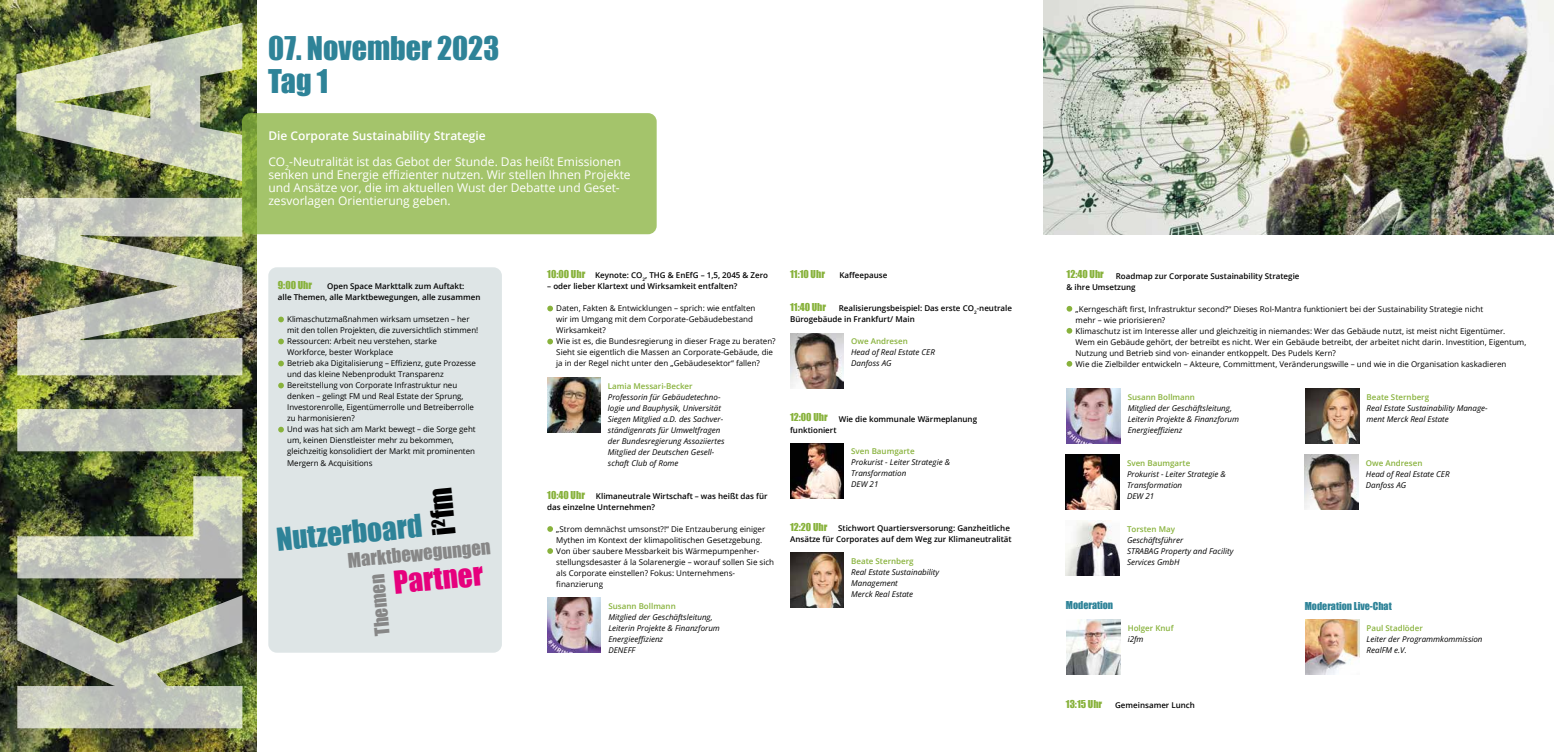
<style>
.page{position:relative;width:1554px;height:752px;background:#fff}
.page>*{position:absolute;margin:0;border:0;box-sizing:border-box;transform-origin:0 0}
.t1{font:30px/33px "Impact";color:#2e8398}
.t2{font:29.1px "Impact";color:#2e8398}
.t3{font:29.1px "Impact";color:#e6007d}
.t4{font:18.6px "Impact";color:#878787}
.t5{font:12px/13px "Open Sans";color:#fff}
.t6{font:10px "Impact";color:#88b23c}
.t7{font:10px "Impact";color:#2e8398}
.t8{font:8px/11px "Open Sans";color:#000}
.t9{font:italic 8px/11px "Open Sans";color:#000}
.t10{font:600 8px/11px "Open Sans";color:#000}
.t11{font:600 8px "Open Sans";color:#88b23c}
.s1{font-weight:600}
.s2{font-family:"Impact";font-weight:400;font-size:10px;color:#88b23c}
</style>
<div class="page">
<svg style="left:547px;top:305px;width:6px;height:6px"></svg>
<svg style="left:547px;top:338px;width:6px;height:6px"></svg>
<img style="left:547px;top:377px;width:54px;height:55px">
<svg style="left:547px;top:526px;width:6px;height:5px"></svg>
<svg style="left:547px;top:548px;width:6px;height:5px"></svg>
<img style="left:547px;top:597px;width:54px;height:55px">
<img style="left:790px;top:333px;width:53px;height:55px">
<img style="left:790px;top:443px;width:53px;height:55px">
<img style="left:790px;top:552px;width:53px;height:55px">
<img style="left:0;top:0;width:256px;height:751px">
<img style="left:16px;top:23px;width:226px;height:705px">
<svg style="left:1066px;top:306px;width:6px;height:5px"></svg>
<svg style="left:1066px;top:328px;width:6px;height:5px"></svg>
<svg style="left:1066px;top:361px;width:6px;height:5px"></svg>
<img style="left:1066px;top:388px;width:54px;height:55px">
<img style="left:1305px;top:388px;width:54px;height:55px">
<img style="left:1065px;top:454px;width:54px;height:55px">
<img style="left:1065px;top:520px;width:54px;height:55px">
<img style="left:1066px;top:619px;width:54px;height:55px">
<img style="left:1305px;top:619px;width:54px;height:55px">
<div style="left:242px;top:113px;width:414px;height:121px;background:#a4c46b;border-radius:9px"></div>
<div style="left:268px;top:267px;width:234px;height:385px;background:#dee5e6;border-radius:9px"></div>
<svg style="left:278px;top:316px;width:6px;height:6px"></svg>
<svg style="left:278px;top:338px;width:6px;height:6px"></svg>
<svg style="left:278px;top:360px;width:6px;height:6px"></svg>
<svg style="left:278px;top:382px;width:6px;height:6px"></svg>
<svg style="left:278px;top:426px;width:6px;height:6px"></svg>
<img style="left:1043px;top:0;width:510px;height:234px">
<img style="left:1304px;top:454px;width:54px;height:55px">
<h1 class="t1" style="left:268px;top:31px;width:232px">07. November 2023<br>Tag 1</h1>
<h3 class="t5" style="left:268px;top:123px;width:354px;line-height:26px"><span class="s1">Die Corporate Sustainability Strategie<br></span>CO<sub>2</sub>-Neutralität ist das Gebot der Stunde. Das heißt Emissionen</h3>
<h3 class="t5" style="left:268px;top:168px;width:364px">senken und Energie effizienter nutzen. Wir stellen Ihnen Projekte und Ansätze vor, die im aktuellen Wust der Debatte und Geset&shy;zesvorlagen Orientierung geben.</h3>
<p class="t6" style="left:278px;top:277px;width:36px">9:00 Uhr</p>
<p class="t10" style="left:278px;top:280px;width:204px;text-indent:49px">Open Space Markttalk zum Auftakt:<br>alle Themen, alle Marktbewegungen, alle zusammen</p>
<p class="t8" style="left:287px;top:313px;width:193px">Klimaschutzmaßnahmen wirksam umsetzen – her mit den tollen Projekten, die zuversichtlich stimmen!<br>Ressourcen: Arbeit neu verstehen, starke Workforce, bester Workplace<br>Betrieb aka Digitalisierung – Effizienz, gute Prozesse und das kleine Nebenprodukt Transparenz Bereitstellung von Corporate Infrastruktur neu denken – gelingt FM und Real Estate der Sprung, Investorenrolle, Eigentümerrolle und Betreiberrolle zu harmonisieren?<br>Und was hat sich am Markt bewegt – die Sorge geht um, keinen Dienstleister mehr zu bekommen, gleichzeitig konsolidiert der Markt mit prominenten Mergern &amp; Acquisitions</p>
<h2 class="t2" style="left:275px;top:516px;width:148px;rotate:-5deg">Nutzerboard</h2>
<h2 class="t3" style="left:392px;top:559px;width:91px;rotate:-5deg">Partner</h2>
<h3 class="t4" style="left:346px;top:546px;width:145px;rotate:-6deg">Marktbewegungen</h3>
<h3 class="t4" style="left:368px;top:637px;width:63px;rotate:-96deg">Themen</h3>
<p class="t10" style="left:547px;top:269px;width:222px"><span class="s2">10:00 Uhr</span> Keynote: CO<sub>2</sub>, THG &amp; EnEfG – 1,5, 2045 &amp; Zero</p>
<p class="t10" style="left:547px;top:280px;width:192px">– oder lieber Klartext und Wirksamkeit entfalten?</p>
<p class="t8" style="left:556px;top:302px;width:221px">Daten, Fakten &amp; Entwicklungen – sprich: wie entfalten<br>wir im Umgang mit dem Corporate-Gebäudebestand Wirksamkeit?<br>Wie ist es, die Bundesregierung in dieser Frage zu beraten?<br>Sieht sie eigentlich die Massen an Corporate-Gebäude, die ja in der Regel nicht unter den „Gebäudesektor“ fallen?</p>
<p class="t11" style="left:608px;top:380px;width:86px">Lamia Messari-Becker</p>
<p class="t9" style="left:608px;top:390px;width:118px">Professorin für Gebäudetechno&shy;logie und Bauphysik, Universität<br>Siegen Mitglied a.D. des Sachver&shy;ständigenrats für Umweltfragen der Bundesregierung Assoziiertes<br>Mitglied der Deutschen Gesell&shy;schaft Club of Rome</p>
<p class="t6" style="left:547px;top:486px;width:39px">10:40 Uhr</p>
<p class="t10" style="left:547px;top:490px;width:222px;text-indent:49px">Klimaneutrale Wirtschaft – was heißt das für das einzelne Unternehmen?</p>
<p class="t8" style="left:556px;top:523px;width:219px">„Strom demnächst umsonst?!“ Die Entzauberung einiger Mythen im Kontext der klimapolitischen Gesetzgebung.<br>Von über saubere Messbarkeit bis Wärmepumpenher&shy;stellungsdesaster á la Solarenergie – worauf sollen Sie sich als Corporate einstellen? Fokus: Unternehmens&shy;finanzierung</p>
<p class="t11" style="left:608px;top:600px;width:69px">Susann Bollmann</p>
<p class="t9" style="left:608px;top:610px;width:113px">Mitglied der Geschäftsleitung,<br>Leiterin Projekte &amp; Finanzforum<br>Energieeffizienz<br>DENEFF</p>
<p class="t6" style="left:790px;top:266px;width:36px">11:10 Uhr</p>
<p class="t10" style="left:839px;top:270px;width:49px">Kaffeepause</p>
<p class="t10" style="left:790px;top:302px;width:223px;text-indent:49px">Realisierungsbeispiel: Das erste CO<sub>2</sub>-neutrale<br>Bürogebäude in Frankfurt/ Main</p>
<p class="t6" style="left:790px;top:299px;width:38px">11:40 Uhr</p>
<p class="t11" style="left:851px;top:336px;width:58px">Owe Andresen</p>
<p class="t9" style="left:851px;top:346px;width:85px">Head of Real Estate CER<br>Danfoss AG</p>
<p class="t6" style="left:790px;top:409px;width:39px">12:00 Uhr</p>
<p class="t10" style="left:838px;top:413px;width:140px">Wie die kommunale Wärmeplanung</p>
<p class="t10" style="left:790px;top:424px;width:48px">funktioniert</p>
<p class="t11" style="left:851px;top:445px;width:65px">Sven Baumgarte</p>
<p class="t9" style="left:851px;top:456px;width:100px">Prokurist - Leiter Strategie &amp;<br>Transformation<br>DEW 21</p>
<p class="t10" style="left:790px;top:522px;width:223px;text-align:right">Stichwort Quartiersversorung: Ganzheitliche<br>Ansätze für Corporates auf dem Weg zur Klimaneutralität</p>
<p class="t6" style="left:790px;top:519px;width:39px">12:20 Uhr</p>
<p class="t11" style="left:851px;top:555px;width:64px">Beate Sternberg</p>
<p class="t9" style="left:851px;top:566px;width:90px">Real Estate Sustainability<br>Management<br>Merck Real Estate</p>
<p class="t6" style="left:1066px;top:266px;width:39px">12:40 Uhr</p>
<p class="t10" style="left:1066px;top:270px;width:234px;text-indent:49px">Roadmap zur Corporate Sustainability Strategie &amp; ihre Umsetzung</p>
<p class="t8" style="left:1075px;top:303px;width:452px">„Kerngeschäft first, Infrastruktur second?“ Dieses RoI-Mantra funktioniert bei der Sustainability Strategie nicht<br>mehr – wie priorisieren?<br>Klimaschutz ist im Interesse aller und gleichzeitig in niemandes: Wer das Gebäude nutzt, ist meist nicht Eigentümer.<br>Wem ein Gebäude gehört, der betreibt es nicht. Wer ein Gebäude betreibt, der arbeitet nicht darin. Investition, Eigentum, Nutzung und Betrieb sind von- einander entkoppelt. Des Pudels Kern?<br>Wie die Zielbilder entwickeln – Akteure, Committment, Veränderungswille – und wie in die Organisation kaskadieren</p>
<p class="t11" style="left:1127px;top:391px;width:69px">Susann Bollmann</p>
<p class="t9" style="left:1127px;top:401px;width:113px">Mitglied der Geschäftsleitung,<br>Leiterin Projekte &amp; Finanzforum<br>Energieeffizienz</p>
<p class="t11" style="left:1366px;top:391px;width:64px">Beate Sternberg</p>
<p class="t9" style="left:1366px;top:401px;width:123px">Real Estate Sustainability Manage&shy;ment Merck Real Estate</p>
<p class="t11" style="left:1127px;top:457px;width:65px">Sven Baumgarte</p>
<p class="t9" style="left:1127px;top:467px;width:100px">Prokurist - Leiter Strategie &amp;<br>Transformation<br>DEW 21</p>
<p class="t11" style="left:1127px;top:523px;width:49px">Torsten May</p>
<p class="t9" style="left:1127px;top:533px;width:108px">Geschäftsführer<br>STRABAG Property and Facility<br>Services GmbH</p>
<p class="t11" style="left:1365px;top:457px;width:58px">Owe Andresen</p>
<p class="t9" style="left:1365px;top:467px;width:85px">Head of Real Estate CER<br>Danfoss AG</p>
<p class="t7" style="left:1065px;top:596px;width:49px">Moderation</p>
<p class="t7" style="left:1304px;top:597px;width:88px">Moderation Live-Chat</p>
<p class="t11" style="left:1127px;top:621px;width:47px">Holger Knuf</p>
<p class="t9" style="left:1127px;top:632px;width:17px">i2fm</p>
<p class="t11" style="left:1366px;top:621px;width:58px">Paul Stadlöder</p>
<p class="t9" style="left:1366px;top:632px;width:117px">Leiter der Programmkommission<br>RealFM e.V.</p>
<p class="t6" style="left:1065px;top:695px;width:38px">13:15 Uhr</p>
<p class="t10" style="left:1115px;top:699px;width:81px">Gemeinsamer Lunch</p>
</div>
